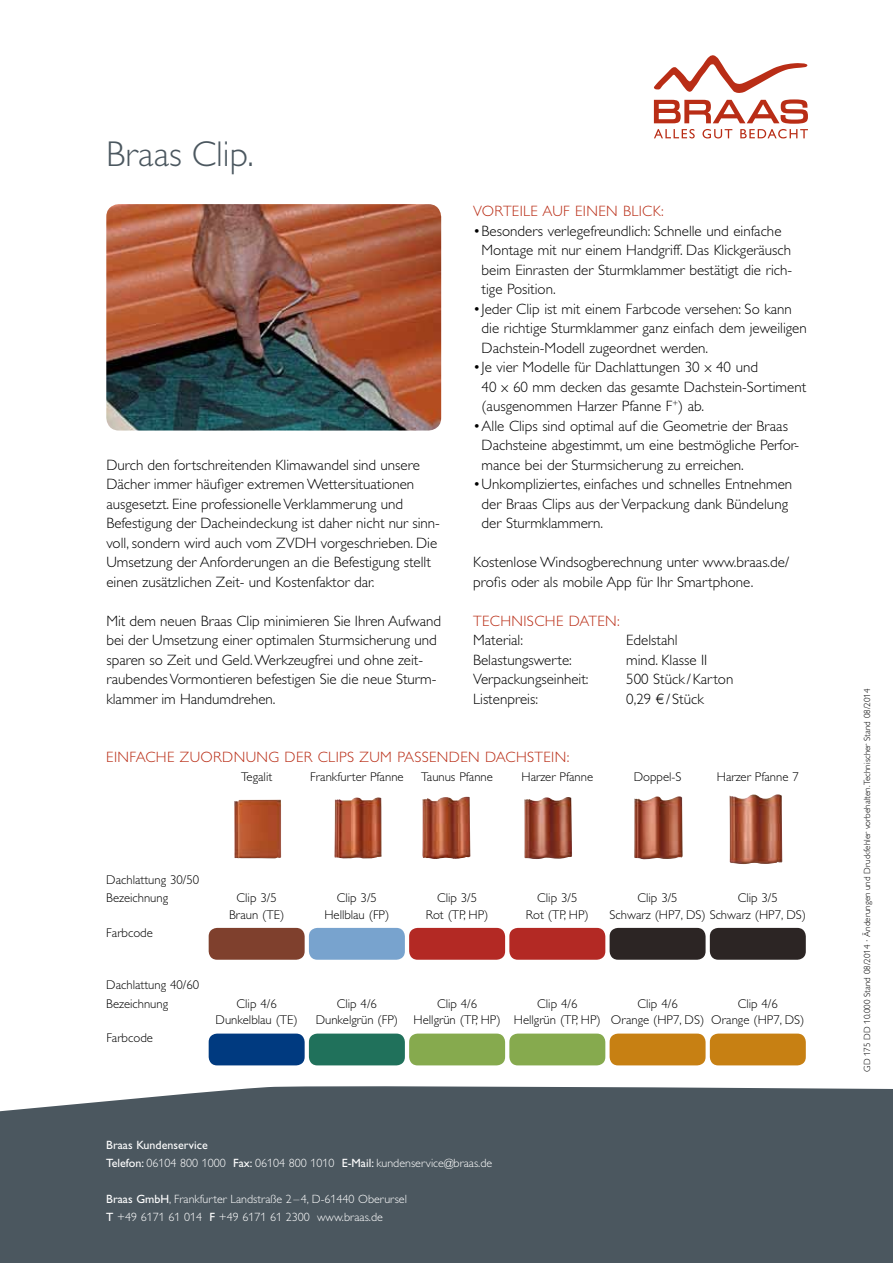
<style>
.page{position:relative;width:893px;height:1263px;background:#fff}
.page>*{position:absolute;margin:0;border:0;box-sizing:border-box;transform-origin:0 0}
.t1{font:300 36px "Gill Alt One";color:#4b575f}
.t2{font:300 15px/19.5px "Gill Alt One";color:#000}
.t3{font:300 15px "Gill Alt One";letter-spacing:.025em;color:#b92d16}
.t4{font:300 12.75px/16.5px "Gill Alt One";color:#000;text-align:center}
.t5{font:300 12px/18px "Gill Alt One";color:#fff}
.t6{font:300 9px "Gill Alt One";color:#000}
.s1{font-weight:400}
</style>
<div class="page">
<div style="left:0;top:1086px;width:893px;height:177px;background:#4b575f"></div>
<svg style="left:654px;top:55px;width:153px;height:38px"></svg>
<svg style="left:654px;top:99px;width:154px;height:39px"></svg>
<img style="left:106px;top:204px;width:335px;height:226px">
<div style="left:209px;top:928px;width:96px;height:32px;background:#7f402d;border-radius:9px"></div>
<div style="left:309px;top:928px;width:96px;height:32px;background:#78a3ce;border-radius:9px"></div>
<div style="left:409px;top:928px;width:96px;height:32px;background:#b32924;border-radius:9px"></div>
<div style="left:509px;top:928px;width:96px;height:32px;background:#b32924;border-radius:9px"></div>
<div style="left:610px;top:928px;width:96px;height:32px;background:#2c2524;border-radius:9px"></div>
<div style="left:710px;top:928px;width:96px;height:32px;background:#2c2524;border-radius:9px"></div>
<div style="left:209px;top:1033px;width:96px;height:32px;background:#003a80;border-radius:9px"></div>
<div style="left:309px;top:1033px;width:96px;height:32px;background:#20715b;border-radius:9px"></div>
<div style="left:409px;top:1033px;width:96px;height:32px;background:#86aa4e;border-radius:9px"></div>
<div style="left:509px;top:1033px;width:96px;height:32px;background:#86aa4e;border-radius:9px"></div>
<div style="left:610px;top:1033px;width:96px;height:32px;background:#c78013;border-radius:9px"></div>
<div style="left:710px;top:1033px;width:96px;height:32px;background:#c78013;border-radius:9px"></div>
<img style="left:234px;top:800px;width:47px;height:58px">
<img style="left:334px;top:797px;width:48px;height:61px">
<img style="left:634px;top:796px;width:49px;height:63px">
<img style="left:422px;top:797px;width:48px;height:62px">
<img style="left:524px;top:797px;width:48px;height:62px">
<img style="left:729px;top:794px;width:53px;height:70px">
<h1 class="t1" style="left:106px;top:133px;width:149px">Braas Clip.</h1>
<p class="t2" style="left:106px;top:455px;width:335px">Durch den fortschreitenden Klimawandel sind unsere Dächer immer häufiger extremen Wettersituationen ausgesetzt. Eine professionelle Verklammerung und Befestigung der Dacheindeckung ist daher nicht nur sinn&shy;voll, sondern wird auch vom ZVDH vorgeschrieben. Die Umsetzung der Anforderungen an die Befestigung stellt einen zusätzlichen Zeit- und Kostenfaktor dar.</p>
<p class="t2" style="left:106px;top:611px;width:336px">Mit dem neuen Braas Clip minimieren Sie I hren Aufwand bei der Umsetzung einer optimalen Sturmsicherung und sparen so Zeit und Geld. Werkzeugfrei und ohne zeit&shy;raubendes Vormontieren befestigen Sie die neue Sturm&shy;klammer im Handumdrehen.</p>
<p class="t3" style="left:473px;top:203px;width:192px">Vorteile auf einen Blick:</p>
<p class="t2" style="left:482px;top:221px;width:312px;text-indent:-9px">• Besonders verlegefreundlich: Schnelle und einfache Montage mit nur einem Handgriff. Das Klickgeräusch beim Einrasten der Sturmklammer bestätigt die rich&shy;tige Position.</p>
<p class="t2" style="left:482px;top:299px;width:327px;text-indent:-9px">• Jeder Clip ist mit einem Farbcode versehen: So kann die richtige Sturmklammer ganz einfach dem jeweiligen<br>Dachstein-Modell zugeordnet werden.</p>
<p class="t2" style="left:482px;top:357px;width:326px;text-indent:-9px">• Je vier Modelle für Dachlattungen 30 x 40 und<br>40 x 60 mm decken das gesamte Dachstein-Sortiment (ausgenommen Harzer Pfanne F<sup>+</sup>) ab.</p>
<p class="t2" style="left:482px;top:416px;width:319px;text-indent:-9px">• Alle Clips sind optimal auf die Geometrie der Braas<br>Dachsteine abgestimmt, um eine bestmögliche Perfor&shy;mance bei der Sturmsicherung zu erreichen.</p>
<p class="t2" style="left:482px;top:474px;width:312px;text-indent:-9px">• Unkompliziertes, einfaches und schnelles Entnehmen der Braas Clips aus der Verpackung dank Bündelung der Sturmklammern.</p>
<p class="t2" style="left:473px;top:552px;width:318px">Kostenlose Windsogberechnung unter www.braas.de/ profis oder als mobile App für Ihr Smartphone.</p>
<p class="t3" style="left:473px;top:612px;width:64px">Tech nisch</p>
<p class="t3" style="left:556px;top:612px;width:65px">e Daten:</p>
<p class="t2" style="left:473px;top:630px;width:51px">Material:</p>
<p class="t2" style="left:626px;top:630px;width:53px">Edelstahl</p>
<p class="t2" style="left:473px;top:650px;width:100px">Belastungswerte:</p>
<p class="t2" style="left:626px;top:650px;width:78px">mind. Klasse II</p>
<p class="t2" style="left:473px;top:669px;width:117px">Verpackungseinheit:</p>
<p class="t2" style="left:626px;top:669px;width:109px">500 Stück /Karton</p>
<p class="t2" style="left:473px;top:689px;width:66px">Listenpreis:</p>
<p class="t2" style="left:626px;top:689px;width:79px">0,29 €/ Stück</p>
<p class="t3" style="left:106px;top:749px;width:410px">Einfach e Zuordnung der Clips zum passenden Dachst</p>
<p class="t3" style="left:544px;top:749px;width:27px">ein:</p>
<p class="t4" style="left:241px;top:768px;width:33px">Tegalit</p>
<p class="t4" style="left:310px;top:768px;width:95px">Frankfurter Pfanne</p>
<p class="t4" style="left:421px;top:768px;width:73px">Taunus Pfanne</p>
<p class="t4" style="left:522px;top:768px;width:73px">Harzer Pfanne</p>
<p class="t4" style="left:634px;top:768px;width:49px">Doppel-S</p>
<p class="t4" style="left:717px;top:768px;width:83px">Harzer Pfanne 7</p>
<p class="t4" style="left:106px;top:871px;width:94px;line-height:18.3px;text-align:left">Dachlattung 30/50<br>Bezeichnung</p>
<p class="t4" style="left:106px;top:925px;width:48px">Farbcode</p>
<p class="t4" style="left:106px;top:976px;width:94px;line-height:18.3px;text-align:left">Dachlattung 40/60<br>Bezeichnung</p>
<p class="t4" style="left:106px;top:1030px;width:48px">Farbcode</p>
<p class="t4" style="left:229px;top:890px;width:57px">Clip 3/5<br>Braun (TE)</p>
<p class="t4" style="left:324px;top:890px;width:66px">Clip 3/5<br>Hellblau (FP)</p>
<p class="t4" style="left:426px;top:890px;width:64px">Clip 3/5<br>Rot (TP, HP)</p>
<p class="t4" style="left:526px;top:890px;width:64px">Clip 3/5<br>Rot (TP, HP)</p>
<p class="t4" style="left:609px;top:890px;width:198px;text-align:left;text-indent:28px">Clip 3/5<br>Schwarz (HP7, DS) Schwarz (HP7, DS)</p>
<p class="t4" style="left:738px;top:890px;width:42px">Clip 3/5</p>
<p class="t4" style="left:216px;top:995px;width:84px">Clip 4/6<br>Dunkelblau (TE)</p>
<p class="t4" style="left:316px;top:995px;width:84px">Clip 4/6<br>Dunkelgrün (FP)</p>
<p class="t4" style="left:414px;top:995px;width:88px">Clip 4/6<br>Hellgrün (TP, HP)</p>
<p class="t4" style="left:514px;top:995px;width:88px">Clip 4/6<br>Hellgrün (TP, HP)</p>
<p class="t4" style="left:611px;top:995px;width:95px">Clip 4/6<br>Orange (HP7, DS)</p>
<p class="t4" style="left:711px;top:995px;width:95px">Clip 4/6<br>Orange (HP7, DS)</p>
<p class="t5" style="left:106px;top:1135px;width:387px"><span class="s1">Braas Kundenservice<br>Telefon:</span> 06104 800 1000 <span class="s1">Fax:</span> 06104 800 1010 <span class="s1">E-Mail:</span> kundenservice@braas.de</p>
<p class="t5" style="left:106px;top:1189px;width:302px"><span class="s1">Braas GmbH</span>, Frankfurter Landstraße 2–4, D-61440 Oberursel<br><span class="s1">T</span> +49 6171 61 014 <span class="s1">F</span> +49 6171 61 2300 www.braas.de</p>
<p class="t6" style="left:862px;top:1072px;width:384px;rotate:-90deg">GD 175 DD 10.000 Stand 08/2014 · Änderungen und Druckfehler vorbehalten. Technischer Stand 08/2014</p>
</div>
